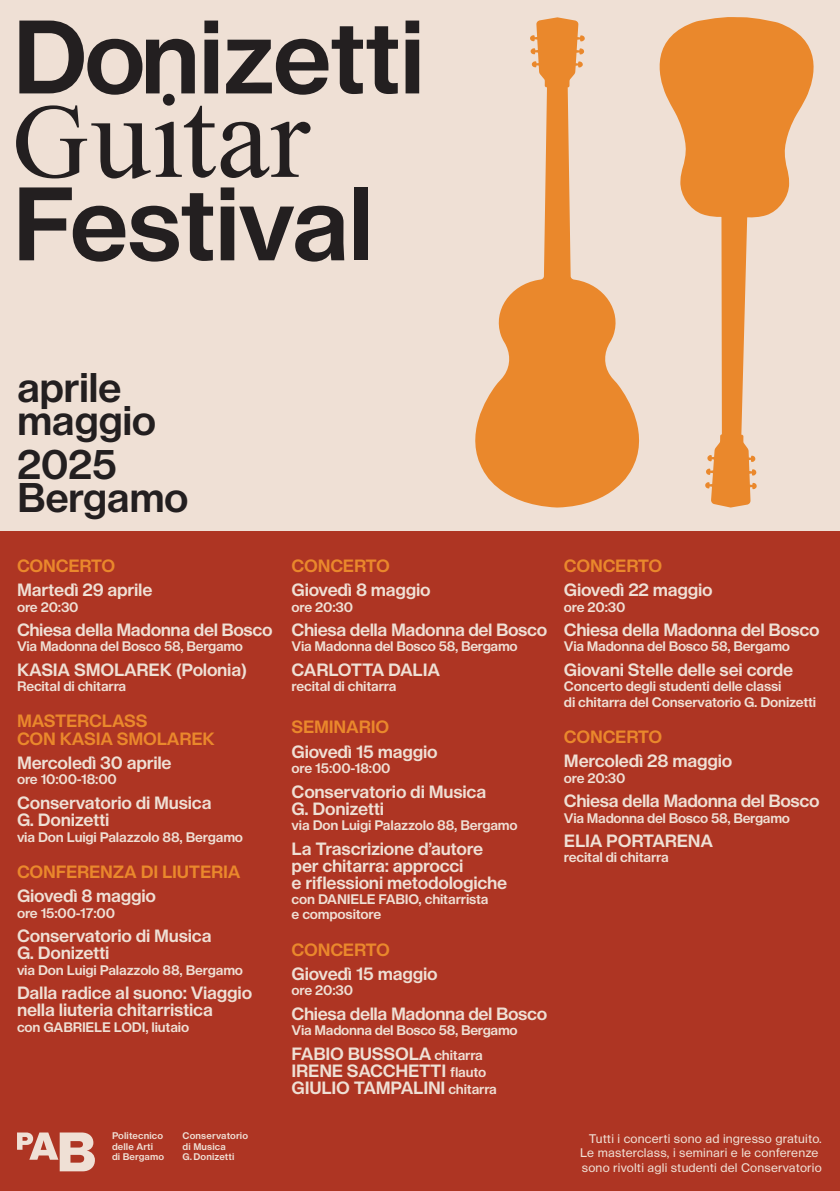
<style>
.page{position:relative;width:840px;height:1191px;background:#fff}
.page>*{position:absolute;margin:0;border:0;box-sizing:border-box;transform-origin:0 0}
.t1{font:119.6px "Times New Roman";letter-spacing:.005em;color:#231f20}
.t2{font:100px "CX Seagal Semibold";letter-spacing:-.025em;color:#231f20}
.t3{font:39.8px/33.2px "CX Seagal Semibold";letter-spacing:-.015em;color:#231f20}
.t4{font:17.2px/17.2px "CX Seagal Semibold";letter-spacing:-.015em;color:#efe0d5}
.t5{font:17.2px/17.2px "CX Seagal Semibold";letter-spacing:-.015em;color:#ea882c}
.t6{font:13.4px/15.2px "CX Seagal Semibold";letter-spacing:-.015em;color:#efe0d5}
.t7{font:12px/14.6px "CX Seagal Roman";letter-spacing:.015em;color:#efe0d5}
.t8{font:9.2px/10.2px "CX Seagal Semibold";letter-spacing:.01em;color:#efe0d5}
.s1{font-size:105.4px}
.s2{font-size:13.4px}
</style>
<div class="page">
<div style="left:0;top:0;width:839px;height:555px;background:#efe0d5"></div>
<div style="left:0;top:532px;width:839px;height:659px;background:#ae3523"></div>
<svg style="left:659px;top:17px;width:155px;height:490px"></svg>
<svg style="left:475px;top:17px;width:165px;height:490px"></svg>
<svg style="left:17px;top:1132px;width:78px;height:39px"></svg>
<h2 class="t2" style="left:12px;top:-12px;width:414px">Donizetti</h2>
<h1 class="t1" style="left:12px;top:56px;width:299px"><span class="s1">G</span>uitar</h1>
<h2 class="t2" style="left:12px;top:155px;width:363px">Festival</h2>
<h3 class="t3" style="left:17px;top:369px;width:141px">aprile maggio</h3>
<h3 class="t3" style="left:17px;top:446px;width:173px">2025<br>Bergamo</h3>
<p class="t5" style="left:17px;top:556px;width:100px">CONCERTO</p>
<p class="t4" style="left:17px;top:581px;width:137px">Martedì 29 aprile</p>
<p class="t6" style="left:17px;top:598px;width:63px">ore 20:30</p>
<p class="t4" style="left:17px;top:621px;width:257px">Chiesa della Madonna del Bosco</p>
<p class="t6" style="left:17px;top:638px;width:227px">Via Madonna del Bosco 58, Bergamo</p>
<p class="t4" style="left:17px;top:661px;width:231px">KASIA SMOLAREK (Polonia)</p>
<p class="t6" style="left:17px;top:678px;width:111px">Recital di chitarra</p>
<p class="t5" style="left:17px;top:712px;width:199px">MASTERCLASS<br>CON KASIA SMOLAREK</p>
<p class="t4" style="left:17px;top:754px;width:156px">Mercoledì 30 aprile</p>
<p class="t6" style="left:17px;top:771px;width:101px">ore 10:00-18:00</p>
<p class="t4" style="left:17px;top:794px;width:196px">Conservatorio di Musica<br>G. Donizetti</p>
<p class="t6" style="left:17px;top:828px;width:227px">via Don Luigi Palazzolo 88, Bergamo</p>
<p class="t5" style="left:17px;top:862px;width:225px">CONFERENZA DI LIUTERIA</p>
<p class="t4" style="left:17px;top:887px;width:140px">Giovedì 8 maggio</p>
<p class="t6" style="left:17px;top:904px;width:99px">ore 15:00-17:00</p>
<p class="t4" style="left:17px;top:927px;width:196px">Conservatorio di Musica<br>G. Donizetti</p>
<p class="t6" style="left:17px;top:961px;width:227px">via Don Luigi Palazzolo 88, Bergamo</p>
<p class="t4" style="left:17px;top:984px;width:236px">Dalla radice al suono: Viaggio nella liuteria chitarristica</p>
<p class="t6" style="left:17px;top:1018px;width:174px">con GABRIELE LODI, liutaio</p>
<p class="t5" style="left:291px;top:556px;width:100px">CONCERTO</p>
<p class="t4" style="left:291px;top:581px;width:140px">Giovedì 8 maggio</p>
<p class="t6" style="left:291px;top:598px;width:63px">ore 20:30</p>
<p class="t4" style="left:291px;top:621px;width:257px">Chiesa della Madonna del Bosco</p>
<p class="t6" style="left:291px;top:638px;width:227px">Via Madonna del Bosco 58, Bergamo</p>
<p class="t4" style="left:291px;top:661px;width:150px">CARLOTTA DALIA</p>
<p class="t6" style="left:291px;top:678px;width:106px">recital di chitarra</p>
<p class="t5" style="left:291px;top:718px;width:99px">SEMINARIO</p>
<p class="t4" style="left:291px;top:742px;width:147px">Giovedì 15 maggio</p>
<p class="t6" style="left:291px;top:760px;width:100px">ore 15:00-18:00</p>
<p class="t4" style="left:291px;top:782px;width:196px">Conservatorio di Musica<br>G. Donizetti</p>
<p class="t6" style="left:291px;top:817px;width:227px">via Don Luigi Palazzolo 88, Bergamo</p>
<p class="t4" style="left:291px;top:839px;width:217px">La Trascrizione d’autore per chitarra: approcci<br>e riflessioni metodologiche</p>
<p class="t6" style="left:291px;top:891px;width:198px">con DANIELE FABIO, chitarrista e compositore</p>
<p class="t5" style="left:291px;top:940px;width:100px">CONCERTO</p>
<p class="t4" style="left:291px;top:964px;width:147px">Giovedì 15 maggio</p>
<p class="t6" style="left:291px;top:982px;width:63px">ore 20:30</p>
<p class="t4" style="left:291px;top:1004px;width:257px">Chiesa della Madonna del Bosco</p>
<p class="t6" style="left:291px;top:1022px;width:227px">Via Madonna del Bosco 58, Bergamo</p>
<p class="t4" style="left:291px;top:1044px;width:207px">FABIO BUSSOLA <span class="s2">chitarra<br></span>IRENE SACCHETTI <span class="s2">flauto<br></span>GIULIO TAMPALINI <span class="s2">chitarra</span></p>
<p class="t5" style="left:563px;top:556px;width:100px">CONCERTO</p>
<p class="t4" style="left:563px;top:581px;width:150px">Giovedì 22 maggio</p>
<p class="t6" style="left:563px;top:598px;width:63px">ore 20:30</p>
<p class="t4" style="left:563px;top:621px;width:257px">Chiesa della Madonna del Bosco</p>
<p class="t6" style="left:563px;top:638px;width:227px">Via Madonna del Bosco 58, Bergamo</p>
<p class="t4" style="left:563px;top:661px;width:231px">Giovani Stelle delle sei corde</p>
<p class="t6" style="left:563px;top:678px;width:253px">Concerto degli studenti delle classi<br>di chitarra del Conservatorio G. Donizetti</p>
<p class="t5" style="left:563px;top:727px;width:100px">CONCERTO</p>
<p class="t4" style="left:563px;top:752px;width:170px">Mercoledì 28 maggio</p>
<p class="t6" style="left:563px;top:769px;width:63px">ore 20:30</p>
<p class="t4" style="left:563px;top:792px;width:257px">Chiesa della Madonna del Bosco</p>
<p class="t6" style="left:563px;top:809px;width:227px">Via Madonna del Bosco 58, Bergamo</p>
<p class="t4" style="left:563px;top:832px;width:151px">ELIA PORTARENA</p>
<p class="t6" style="left:563px;top:849px;width:106px">recital di chitarra</p>
<p class="t8" style="left:112px;top:1130px;width:53px">Politecnico delle Arti<br>di Bergamo</p>
<p class="t8" style="left:182px;top:1130px;width:67px">Conservatorio di Musica<br>G.Donizetti</p>
<p class="t7" style="left:580px;top:1130px;width:243px;text-indent:9px">Tutti i concerti sono ad ingresso gratuito.<br>Le masterclass, i seminari e le conferenze sono rivolti agli studenti del Conservatorio</p>
</div>
